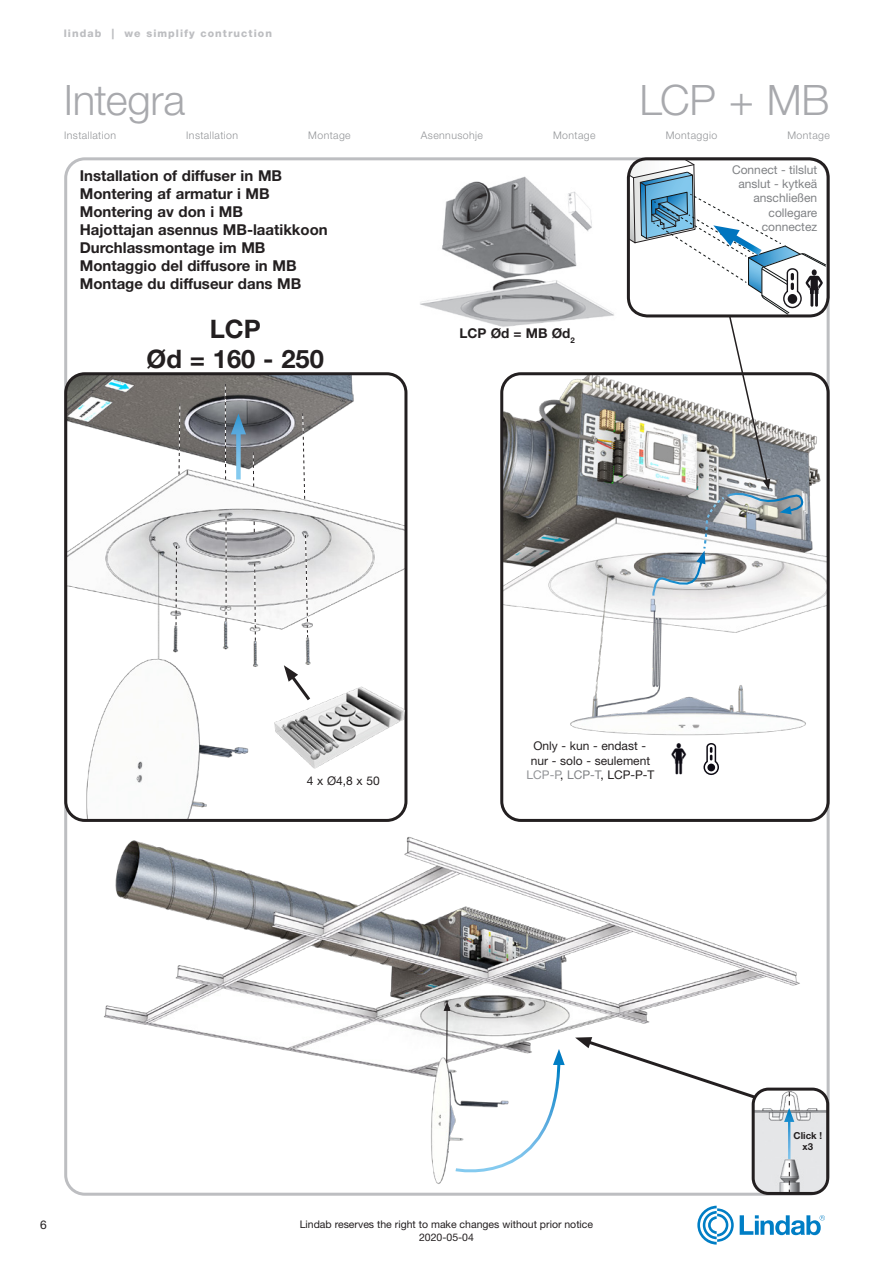
<style>
.page{position:relative;width:893px;height:1263px;background:#fff}
.page>*{position:absolute;margin:0;border:0;box-sizing:border-box;transform-origin:0 0}
.Overskrift{font:300 42px "Helvetica Neue LT Pro";letter-spacing:-.01em;color:#a8a9ad}
.Overskrift-2{font:700 25.5px/30.6px "Helvetica Neue LT Pro";color:#231f20;text-align:center}
.Mellemrubrik{font:700 15px "Helvetica Neue LT Pro";color:#231f20}
.Mellemrubrik-2{font:700 13.5px "Helvetica Neue LT Pro";color:#231f20}
.Mellemrubrik-3{font:12px "Helvetica Neue LT Pro";color:#231f20}
.t1{font:12px "Helvetica Neue LT Pro";color:#808285}
.Overskrift-3{font:300 10.5px "Helvetica Neue LT Pro";letter-spacing:.04em;color:#939598}
.t2{font:10.5px/12.6px "Helvetica Neue LT Pro";color:#231f20;text-align:center}
.t3{font:800 10.5px "Helvetica Neue LT Pro";letter-spacing:.1em;color:#bdbec1}
.Tabell_text_-_center{font:700 9.6px "Helvetica Neue LT Pro";color:#231f20}
.s1{color:#939598}
.s2{color:#808285}
</style>
<div class="page">
<img style="left:66px;top:374px;width:340px;height:446px">
<svg style="left:176px;top:546px;width:1px;height:79px"></svg>
<svg style="left:179px;top:403px;width:1px;height:72px"></svg>
<svg style="left:226px;top:515px;width:1px;height:106px"></svg>
<svg style="left:254px;top:563px;width:2px;height:78px"></svg>
<svg style="left:302px;top:413px;width:3px;height:86px"></svg>
<svg style="left:305px;top:535px;width:3px;height:102px"></svg>
<svg style="left:253px;top:452px;width:1px;height:35px"></svg>
<div style="left:64px;top:372px;width:343px;height:450px;border:3px solid #231f20;border-radius:19px"></div>
<img style="left:420px;top:176px;width:194px;height:151px">
<svg style="left:225px;top:383px;width:21px;height:97px;background:#82909a"></svg>
<img style="left:104px;top:837px;width:696px;height:348px">
<svg style="left:453px;top:1049px;width:112px;height:136px"></svg>
<img style="left:504px;top:374px;width:324px;height:362px">
<div style="left:500px;top:372px;width:330px;height:450px;border:3px solid #231f20;border-radius:19px"></div>
<svg style="left:703px;top:743px;width:16px;height:32px"></svg>
<img style="left:273px;top:686px;width:134px;height:84px">
<svg style="left:284px;top:665px;width:29px;height:39px"></svg>
<div style="left:627px;top:157px;width:203px;height:160px;border:3px solid #231f20;border-radius:19px"></div>
<hr style="left:446px;top:1008px;width:1px;height:54px;background:#231f20">
<svg style="left:444px;top:1001px;width:6px;height:10px"></svg>
<img style="left:753px;top:1089px;width:75px;height:104px">
<div style="left:752px;top:1087px;width:77px;height:108px;border:3px solid #231f20;border-radius:15px"></div>
<svg style="left:784px;top:1092px;width:10px;height:102px"></svg>
<svg style="left:575px;top:1037px;width:184px;height:64px"></svg>
<svg style="left:740px;top:1215px;width:85px;height:20px"></svg>
<svg style="left:697px;top:1206px;width:37px;height:38px"></svg>
<svg style="left:628px;top:159px;width:199px;height:439px"></svg>
<p class="t3" style="left:64px;top:27px;width:210px">lindab | we simplify contruction</p>
<p class="Overskrift" style="left:64px;top:74px;width:123px">Integra</p>
<p class="Overskrift" style="left:640px;top:74px;width:192px">LCP + MB</p>
<p class="Overskrift-3" style="left:64px;top:129px;width:53px">Installation</p>
<p class="Overskrift-3" style="left:186px;top:129px;width:53px">Installation</p>
<p class="Overskrift-3" style="left:308px;top:129px;width:44px">Montage</p>
<p class="Overskrift-3" style="left:421px;top:129px;width:63px">Asennusohje</p>
<p class="Overskrift-3" style="left:553px;top:129px;width:44px">Montage</p>
<p class="Overskrift-3" style="left:666px;top:129px;width:53px">Montaggio</p>
<p class="Overskrift-3" style="left:787px;top:129px;width:44px">Montage</p>
<p class="Mellemrubrik" style="left:80px;top:166px;width:204px">Installation of diffuser in MB</p>
<p class="Mellemrubrik" style="left:80px;top:184px;width:191px">Montering af armatur i MB</p>
<p class="Mellemrubrik" style="left:80px;top:202px;width:165px">Montering av don i MB</p>
<p class="Mellemrubrik" style="left:80px;top:220px;width:250px">Hajottajan asennus MB-laatikkoon</p>
<p class="Mellemrubrik" style="left:80px;top:238px;width:187px">Durchlassmontage im MB</p>
<p class="Mellemrubrik" style="left:80px;top:256px;width:218px">Montaggio del diffusore in MB</p>
<p class="Mellemrubrik" style="left:80px;top:274px;width:223px">Montage du diffuseur dans MB</p>
<p class="Overskrift-2" style="left:147px;top:313px;width:179px">LCP<br>Ød = 160 - 250</p>
<p class="Mellemrubrik-2" style="left:460px;top:325px;width:117px">LCP Ød = MB Ød<sub>2</sub></p>
<p class="t1" style="left:732px;top:162px;width:87px">Connect - tilslut</p>
<p class="t1" style="left:738px;top:176px;width:80px">anslut - kytkeä</p>
<p class="t1" style="left:753px;top:191px;width:65px">anschließen</p>
<p class="t1" style="left:769px;top:205px;width:50px">collegare</p>
<p class="t1" style="left:762px;top:219px;width:57px">connectez</p>
<p class="Mellemrubrik-3" style="left:40px;top:1217px;width:8px">6</p>
<p class="Mellemrubrik-3" style="left:307px;top:773px;width:74px">4 x Ø4,8 x 50</p>
<p class="Mellemrubrik-3" style="left:533px;top:738px;width:114px">Only - kun - endast -</p>
<p class="Mellemrubrik-3" style="left:531px;top:753px;width:121px">nur - solo - seulement</p>
<p class="Mellemrubrik-3" style="left:527px;top:767px;width:129px"><span class="s1">LCP-P</span>, <span class="s2">LCP-T</span>, LCP-P-T</p>
<p class="t2" style="left:300px;top:1218px;width:295px">Lindab reserves the right to make changes without prior notice<br>2020-05-04</p>
<p class="Tabell_text_-_center" style="left:794px;top:1129px;width:30px">Click !</p>
<p class="Tabell_text_-_center" style="left:803px;top:1141px;width:12px">x3</p>
</div>
